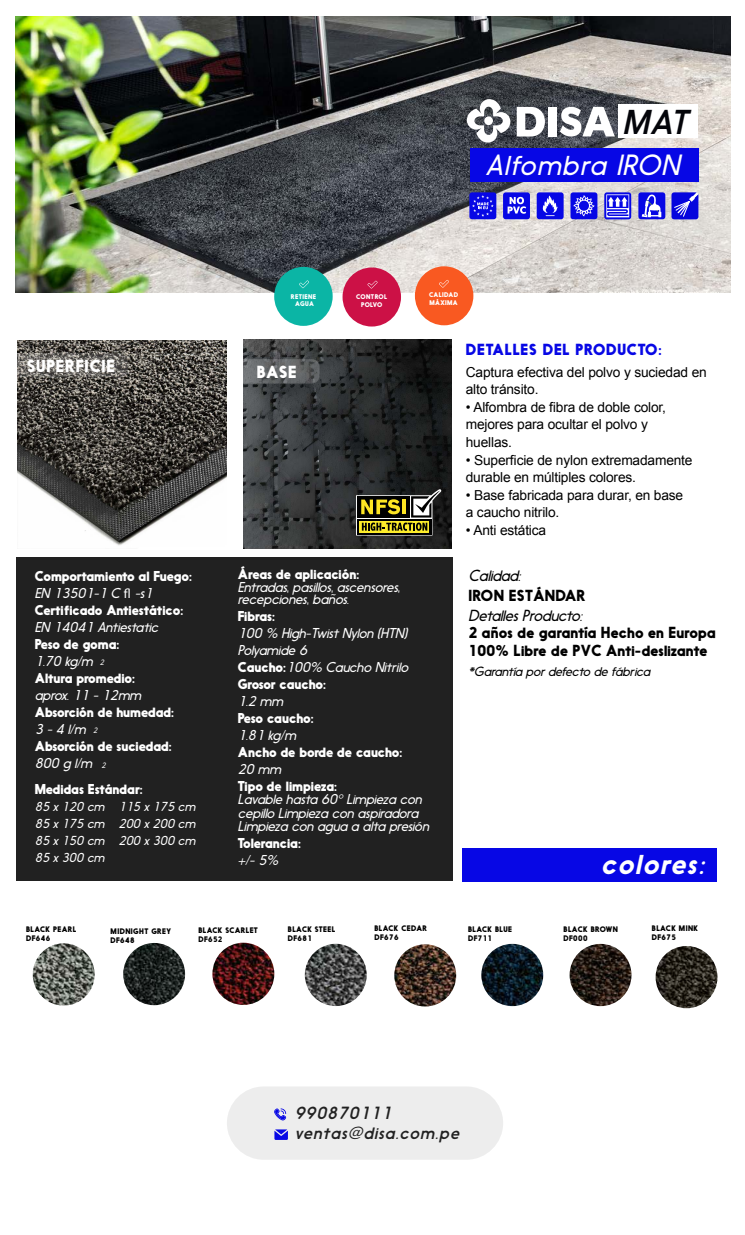
<style>
.page{position:relative;width:745px;height:1235px;background:#fff}
.page>*{position:absolute;margin:0;border:0;box-sizing:border-box;transform-origin:0 0}
.t1{font:italic 32.25px "Nanami";color:#04050a}
.t2{font:italic 300 27.25px "Nanami";letter-spacing:.06em;color:#fff}
.t3{font:italic 27.25px "Nanami";letter-spacing:.055em;color:#fff}
.t4{font:italic 16.5px/19.8px "Nanami";letter-spacing:.06em;color:#212121}
.t5{font:900 16.38px "Nanami";letter-spacing:.06em;color:#fff}
.t6{font:700 15px/17.5px "Nanami";color:#000}
.t7{font:italic 300 15px "Nanami";letter-spacing:-.01em;color:#000}
.t8{font:900 15px "Nanami";letter-spacing:.06em;color:#0707e5}
.t9{font:13.75px/17.5px "Arial";letter-spacing:-.015em;color:#000}
.t10{font:italic 300 13.38px/17px "Nanami";color:#fff}
.t11{font:900 13.38px/17px "Nanami";color:#fff}
.t12{font:italic 300 12.5px "Nanami";letter-spacing:-.01em;color:#000}
.t13{font:italic 300 12.12px/17px "Nanami";color:#fff;text-align:justify}
.t14{font:900 7.5px/9px "Nanami";letter-spacing:.06em;color:#000}
.t15{font:900 6.38px/7.6px "Nanami";letter-spacing:.06em;color:#fff;text-align:center}
.s1{font-weight:300;font-style:italic}
.s2{font-family:"Myriad Pro";font-weight:400}
.s3{font-weight:900;font-style:normal}
</style>
<div class="page">
<div style="left:461px;top:848px;width:255px;height:33px;background:#0707e5"></div>
<img style="left:16px;top:16px;width:714px;height:276px">
<div style="left:617px;top:104px;width:80px;height:34px;background:#fff"></div>
<svg style="left:466px;top:99px;width:44px;height:44px"></svg>
<div style="left:484px;top:116px;width:8px;height:9px;background:#fff;border-radius:50%"></div>
<svg style="left:516px;top:107px;width:28px;height:29px"></svg>
<div style="left:547px;top:107px;width:9px;height:29px;background:#fff"></div>
<svg style="left:559px;top:107px;width:55px;height:29px"></svg>
<div style="left:469px;top:148px;width:229px;height:34px;background:#0707e5"></div>
<div style="left:469px;top:192px;width:27px;height:27px;background:#0707e5;border-radius:3px"></div>
<svg style="left:472px;top:195px;width:21px;height:22px"></svg>
<div style="left:502px;top:192px;width:27px;height:27px;background:#0707e5;border-radius:3px"></div>
<svg style="left:507px;top:197px;width:19px;height:17px"></svg>
<div style="left:570px;top:192px;width:27px;height:27px;background:#0707e5;border-radius:3px"></div>
<svg style="left:573px;top:195px;width:21px;height:21px"></svg>
<div style="left:536px;top:192px;width:27px;height:27px;background:#0707e5;border-radius:3px"></div>
<svg style="left:542px;top:196px;width:15px;height:20px"></svg>
<svg style="left:671px;top:192px;width:27px;height:27px"></svg>
<svg style="left:604px;top:192px;width:26px;height:27px"></svg>
<svg style="left:606px;top:194px;width:22px;height:23px"></svg>
<div style="left:638px;top:192px;width:27px;height:27px;background:#0707e5;border-radius:3px"></div>
<svg style="left:641px;top:194px;width:20px;height:23px"></svg>
<img style="left:243px;top:340px;width:208px;height:208px">
<svg style="left:356px;top:489px;width:85px;height:46px"></svg>
<svg style="left:208px;top:359px;width:111px;height:24px"></svg>
<img style="left:18px;top:341px;width:208px;height:205px">
<svg style="left:17px;top:353px;width:111px;height:24px"></svg>
<div style="left:274px;top:267px;width:58px;height:59px;background:#0bb5a5;border-radius:50%"></div>
<svg style="left:299px;top:280px;width:10px;height:8px"></svg>
<div style="left:414px;top:266px;width:59px;height:59px;background:#f95921;border-radius:50%"></div>
<svg style="left:439px;top:280px;width:9px;height:8px"></svg>
<div style="left:342px;top:267px;width:59px;height:59px;background:#cc1146;border-radius:50%"></div>
<svg style="left:367px;top:281px;width:10px;height:7px"></svg>
<div style="left:17px;top:558px;width:436px;height:323px;background:#212121"></div>
<img style="left:33px;top:943px;width:62px;height:62px">
<img style="left:123px;top:943px;width:62px;height:62px">
<img style="left:212px;top:942px;width:62px;height:63px">
<img style="left:304px;top:944px;width:62px;height:62px">
<img style="left:394px;top:944px;width:62px;height:62px">
<img style="left:481px;top:944px;width:62px;height:62px">
<img style="left:569px;top:944px;width:62px;height:62px">
<img style="left:655px;top:946px;width:62px;height:62px">
<div style="left:227px;top:1086px;width:276px;height:74px;background:#ededed;border-radius:37px"></div>
<svg style="left:274px;top:1108px;width:12px;height:12px"></svg>
<svg style="left:274px;top:1129px;width:14px;height:11px"></svg>
<h1 class="t1" style="left:622px;top:103px;width:67px">MAT</h1>
<h2 class="t2" style="left:485px;top:150px;width:195px">Alfombra IRON</h2>
<p class="t5" style="left:27px;top:356px;width:89px">SUPERFICIE</p>
<p class="t11" style="left:35px;top:568px;width:158px">Comportamiento al Fuego:<br><span class="s1">EN 13501-1 C</span> <span class="s2">fl</span> <span class="s1">-s1<br></span>Certificado Antiestático:</p>
<p class="t10" style="left:35px;top:619px;width:125px">EN 14041 Antiestatic</p>
<p class="t11" style="left:35px;top:636px;width:86px">Peso de goma:</p>
<p class="t10" style="left:35px;top:653px;width:60px">1.70 kg/m</p>
<p class="t11" style="left:35px;top:670px;width:102px">Altura promedio:</p>
<p class="t10" style="left:35px;top:687px;width:108px">aprox. 11 - 12mm</p>
<p class="t11" style="left:35px;top:704px;width:141px">Absorción de humedad:</p>
<p class="t10" style="left:35px;top:721px;width:52px">3 - 4 l/m</p>
<p class="t11" style="left:35px;top:738px;width:138px">Absorción de suciedad:</p>
<p class="t10" style="left:35px;top:755px;width:59px">800 g l/m</p>
<p class="t11" style="left:35px;top:780px;width:109px">Medidas Estándar:</p>
<p class="t13" style="left:35px;top:798px;width:162px">85 x 120 cm 115 x 175 cm 85 x 175 cm 200 x 200 cm 85 x 150 cm 200 x 300 cm 85 x 300 cm</p>
<p class="t15" style="left:291px;top:292px;width:26px">RETIENE<br>AGUA</p>
<p class="t15" style="left:429px;top:291px;width:31px;text-align:left">CALIDAD<br>MÁXIMA</p>
<p class="t15" style="left:356px;top:293px;width:32px">CONTROL<br>POLVO</p>
<p class="t5" style="left:257px;top:362px;width:41px">BASE</p>
<p class="t11" style="left:238px;top:566px;width:123px">Áreas de aplicación:</p>
<p class="t10" style="left:238px;top:581px;width:163px;line-height:12.1px">Entradas, pasillos, ascensores, recepciones, baños.</p>
<p class="t11" style="left:238px;top:607px;width:39px">Fibras:</p>
<p class="t10" style="left:238px;top:624px;width:171px">100 % High-Twist Nylon (HTN)<br>Polyamide 6<br><span class="s3">Caucho:</span>100% Caucho Nitrilo<br><span class="s3">Grosor caucho:</span></p>
<p class="t10" style="left:238px;top:692px;width:47px">1.2 mm</p>
<p class="t11" style="left:238px;top:709px;width:77px">Peso caucho:</p>
<p class="t10" style="left:238px;top:726px;width:60px">1.81 kg/m</p>
<p class="t11" style="left:238px;top:743px;width:166px">Ancho de borde de caucho:</p>
<p class="t10" style="left:238px;top:760px;width:44px">20 mm</p>
<p class="t11" style="left:238px;top:777px;width:100px">Tipo de limpieza:</p>
<p class="t10" style="left:238px;top:793px;width:192px;line-height:13.4px">Lavable hasta 60° Limpieza con cepillo Limpieza con aspiradora<br>Limpieza con agua a alta presión</p>
<p class="t11" style="left:238px;top:834px;width:64px">Tolerancia:</p>
<p class="t10" style="left:238px;top:852px;width:42px">+/- 5%</p>
<p class="t8" style="left:465px;top:341px;width:197px">DETALLES DEL PRODUCTO:</p>
<p class="t9" style="left:465px;top:363px;width:242px">Captura efectiva del polvo y suciedad en alto tránsito.</p>
<p class="t9" style="left:465px;top:398px;width:201px">• Alfombra de fibra de doble color, mejores para ocultar el polvo y huellas.</p>
<p class="t9" style="left:465px;top:451px;width:228px">• Superficie de nylon extremadamente durable en múltiples colores.</p>
<p class="t9" style="left:465px;top:486px;width:219px">• Base fabricada para durar, en base a caucho nitrilo.</p>
<p class="t9" style="left:465px;top:521px;width:82px">• Anti estática</p>
<p class="t7" style="left:468px;top:567px;width:53px">Calidad:</p>
<p class="t6" style="left:468px;top:586px;width:118px">IRON ESTÁNDAR</p>
<p class="t7" style="left:468px;top:607px;width:115px">Detalles Producto:</p>
<p class="t6" style="left:468px;top:624px;width:249px">2 años de garantía Hecho en Europa<br>100% Libre de PVC Anti-deslizante</p>
<p class="t12" style="left:468px;top:664px;width:183px">*Garantía por defecto de fábrica</p>
<h2 class="t3" style="left:600px;top:847px;width:105px">colores:</h2>
<p class="t14" style="left:26px;top:925px;width:52px">BLACK PEARL<br>DF646</p>
<p class="t14" style="left:110px;top:926px;width:62px">MIDNIGHT GREY<br>DF648</p>
<p class="t14" style="left:198px;top:925px;width:61px">BLACK SCARLET<br>DF652</p>
<p class="t14" style="left:288px;top:924px;width:49px">BLACK STEEL<br>DF681</p>
<p class="t14" style="left:374px;top:924px;width:54px">BLACK CEDAR<br>DF676</p>
<p class="t14" style="left:467px;top:924px;width:46px">BLACK BLUE<br>DF711</p>
<p class="t14" style="left:563px;top:924px;width:56px">BLACK BROWN<br>DF000</p>
<p class="t14" style="left:651px;top:924px;width:48px">BLACK MINK<br>DF675</p>
<p class="t4" style="left:294px;top:1103px;width:165px">990870111 ventas@disa.com.pe</p>
</div>
